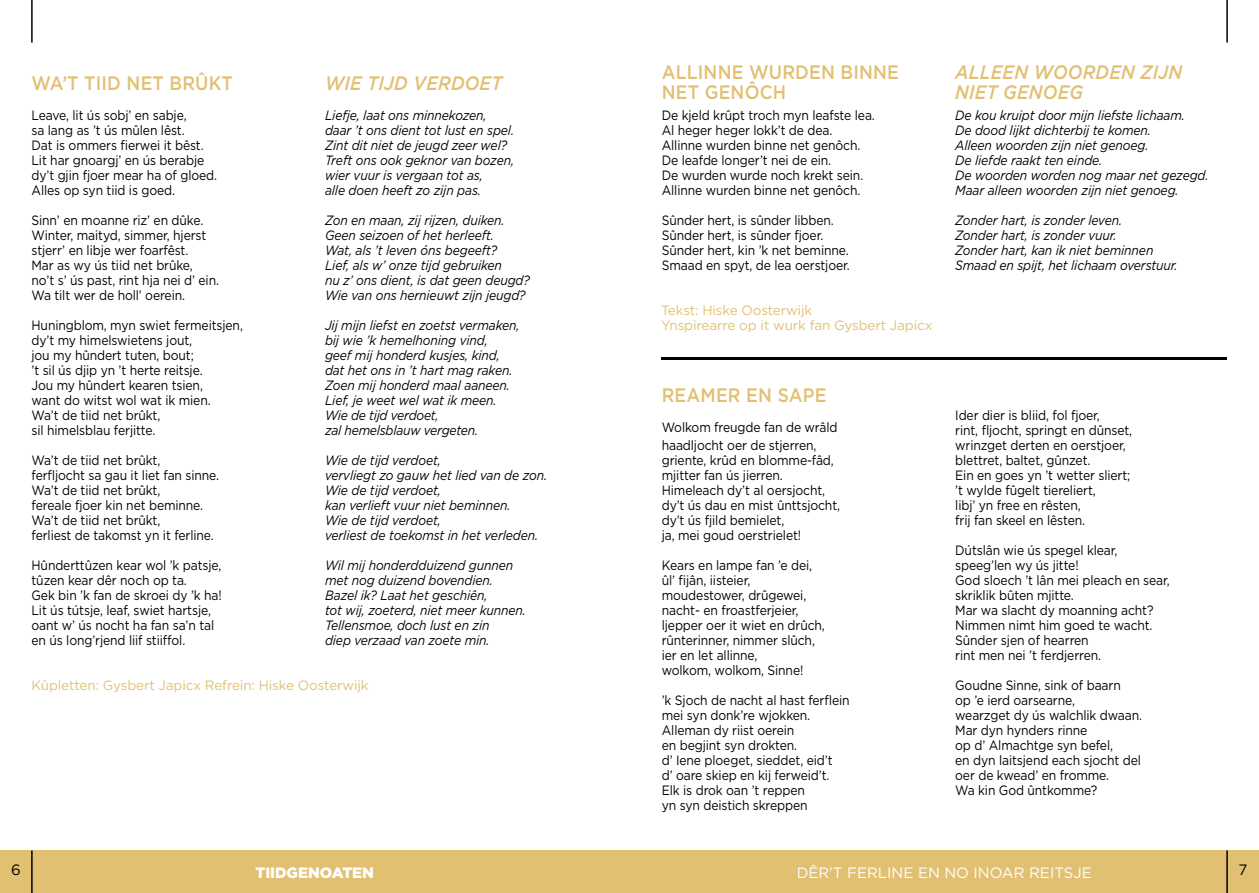
<style>
.page{position:relative;width:1259px;height:893px;background:#fff}
.page>*{position:absolute;margin:0;border:0;box-sizing:border-box;transform-origin:0 0}
.t1{font:500 19.5px/19.5px "Gotham";letter-spacing:.01em;color:#e2c072;scale:.9 1}
.t2{font:italic 500 19.5px/19.5px "Gotham";letter-spacing:.01em;color:#e2c072;scale:.9 1}
.t3{font:15px "Gotham";color:#fff}
.t4{font:900 15px "Gotham";color:#fff}
.t5{font:15px "Gotham";color:#000}
.t6{font:13.5px/15px "Gotham";letter-spacing:-.01em;color:#000;scale:.9 1}
.t7{font:italic 13.5px/15px "Gotham";letter-spacing:-.01em;color:#000;scale:.9 1}
.t8{font:13.5px/15px "Gotham";letter-spacing:-.01em;color:#e2c072}
</style>
<div class="page">
<div style="left:0;top:850px;width:1259px;height:43px;background:#e2c072"></div>
<hr style="left:1226px;top:850px;width:1px;height:43px;background:#000">
<hr style="left:31px;top:850px;width:2px;height:43px;background:#000">
<hr style="left:1226px;top:0;width:1px;height:43px;background:#000">
<hr style="left:31px;top:0;width:2px;height:43px;background:#000">
<hr style="left:661px;top:358px;width:565px;height:2px;background:#000">
<h1 class="t1" style="left:32px;top:73px;width:225px">WA’T TIID NET BRÛKT</h1>
<p class="t6" style="left:32px;top:107px;width:208px">Leave, lit ús sobj’ en sabje,<br>sa lang as ’t ús mûlen lêst.<br>Dat is ommers fierwei it bêst.<br>Lit har gnoargj’ en ús berabje dy’t gjin fjoer mear ha of gloed.<br>Alles op syn tiid is goed.</p>
<p class="t6" style="left:32px;top:212px;width:210px">Sinn’ en moanne riz’ en dûke.<br>Winter, maityd, simmer, hjerst stjerr’ en libje wer foarfêst.<br>Mar as wy ús tiid net brûke, no’t s’ ús past, rint hja nei d’ ein.<br>Wa tilt wer de holl’ oerein.</p>
<p class="t6" style="left:32px;top:317px;width:236px">Huningblom, myn swiet fermeitsjen, dy’t my himelswietens jout,<br>jou my hûndert tuten, bout;<br>’t sil ús djip yn ’t herte reitsje.<br>Jou my hûndert kearen tsien,<br>want do witst wol wat ik mien.<br>Wa’t de tiid net brûkt,<br>sil himelsblau ferjitte.</p>
<p class="t6" style="left:32px;top:452px;width:210px">Wa’t de tiid net brûkt,<br>ferfljocht sa gau it liet fan sinne.<br>Wa’t de tiid net brûkt,<br>fereale fjoer kin net beminne.<br>Wa’t de tiid net brûkt,<br>ferliest de takomst yn it ferline.</p>
<p class="t6" style="left:32px;top:557px;width:213px">Hûnderttûzen kear wol ’k patsje, tûzen kear dêr noch op ta.<br>Gek bin ’k fan de skroei dy ’k ha!<br>Lit ús tútsje, leaf, swiet hartsje, oant w’ ús nocht ha fan sa’n tal en ús long’rjend liif stiiffol.</p>
<h1 class="t2" style="left:325px;top:73px;width:198px">WIE TIJD VERDOET</h1>
<p class="t7" style="left:325px;top:107px;width:212px">Liefje, laat ons minnekozen, daar ’t ons dient tot lust en spel.<br>Zint dit niet de jeugd zeer wel?<br>Treft ons ook geknor van bozen, wier vuur is vergaan tot as,<br>alle doen heeft zo zijn pas.</p>
<p class="t7" style="left:325px;top:212px;width:229px">Zon en maan, zij rijzen, duiken.<br>Geen seizoen of het herleeft.<br>Wat, als ’t leven óns begeeft?<br>Lief, als w’ onze tijd gebruiken<br>nu z’ ons dient, is dat geen deugd?<br>Wie van ons hernieuwt zijn jeugd?</p>
<p class="t7" style="left:325px;top:317px;width:218px">Jij mijn liefst en zoetst vermaken, bij wie ’k hemelhoning vind,<br>geef mij honderd kusjes, kind, dat het ons in ’t hart mag raken.<br>Zoen mij honderd maal aaneen.<br>Lief, je weet wel wat ik meen.<br>Wie de tijd verdoet,<br>zal hemelsblauw vergeten.</p>
<p class="t7" style="left:325px;top:452px;width:248px">Wie de tijd verdoet,<br>vervliegt zo gauw het lied van de zon.<br>Wie de tijd verdoet,<br>kan verlieft vuur niet beminnen.<br>Wie de tijd verdoet,<br>verliest de toekomst in het verleden.</p>
<p class="t7" style="left:325px;top:557px;width:225px">Wil mij honderdduizend gunnen met nog duizend bovendien.<br>Bazel ik? Laat het geschiên,<br>tot wij, zoeterd, niet meer kunnen.<br>Tellensmoe, doch lust en zin<br>diep verzaad van zoete min.</p>
<p class="t8" style="left:32px;top:677px;width:338px">Kûpletten: Gysbert Japicx Refrein: Hiske Oosterwijk</p>
<h1 class="t1" style="left:662px;top:62px;width:265px">ALLINNE WURDEN BINNE<br>NET GENÔCH</h1>
<p class="t6" style="left:662px;top:107px;width:238px">De kjeld krûpt troch myn leafste lea.<br>Al heger heger lokk’t de dea.<br>Allinne wurden binne net genôch.<br>De leafde longer’t nei de ein.<br>De wurden wurde noch krekt sein.<br>Allinne wurden binne net genôch.</p>
<p class="t6" style="left:662px;top:212px;width:210px">Sûnder hert, is sûnder libben.<br>Sûnder hert, is sûnder fjoer.<br>Sûnder hert, kin ’k net beminne.<br>Smaad en spyt, de lea oerstjoer.</p>
<p class="t8" style="left:661px;top:302px;width:273px">Tekst: Hiske Oosterwijk<br>Ynspirearre op it wurk fan Gysbert Japicx</p>
<h1 class="t1" style="left:662px;top:385px;width:185px">REAMER EN SAPE</h1>
<p class="t6" style="left:662px;top:418px;width:197px;line-height:18.1px">Wolkom freugde fan de wrâld haadljocht oer de stjerren,</p>
<p class="t6" style="left:662px;top:452px;width:200px">griente, krûd en blomme-fâd, mjitter fan ús jierren.<br>Himeleach dy’t al oersjocht, dy’t ús dau en mist ûnttsjocht, dy’t ús fjild bemielet,<br>ja, mei goud oerstrielet!</p>
<p class="t6" style="left:662px;top:557px;width:183px">Kears en lampe fan ’e dei, ûl’ fijân, iisteier, moudestower, drûgewei, nacht- en froastferjeier, ljepper oer it wiet en drûch, rûnterinner, nimmer slûch, ier en let allinne,<br>wolkom, wolkom, Sinne!</p>
<p class="t6" style="left:662px;top:692px;width:210px">’k Sjoch de nacht al hast ferflein mei syn donk’re wjokken.<br>Alleman dy riist oerein<br>en begjint syn drokten.<br>d’ Iene ploeget, sieddet, eid’t<br>d’ oare skiep en kij ferweid’t.<br>Elk is drok oan ’t reppen<br>yn syn deistich skreppen</p>
<h1 class="t2" style="left:955px;top:62px;width:254px">ALLEEN WOORDEN ZIJN<br>NIET GENOEG</h1>
<p class="t7" style="left:955px;top:107px;width:283px">De kou kruipt door mijn liefste lichaam.<br>De dood lijkt dichterbij te komen.<br>Alleen woorden zijn niet genoeg.<br>De liefde raakt ten einde.<br>De woorden worden nog maar net gezegd.<br>Maar alleen woorden zijn niet genoeg.</p>
<p class="t7" style="left:955px;top:212px;width:249px">Zonder hart, is zonder leven.<br>Zonder hart, is zonder vuur.<br>Zonder hart, kan ik niet beminnen<br>Smaad en spijt, het lichaam overstuur.</p>
<p class="t6" style="left:955px;top:407px;width:198px">Ider dier is bliid, fol fjoer,<br>rint, fljocht, springt en dûnset, wrinzget derten en oerstjoer, blettret, baltet, gûnzet.<br>Ein en goes yn ’t wetter sliert; ’t wylde fûgelt tiereliert,<br>libj’ yn free en rêsten,<br>frij fan skeel en lêsten.</p>
<p class="t6" style="left:955px;top:542px;width:240px">Dútslân wie ús spegel klear, speeg’len wy ús jitte!<br>God sloech ’t lân mei pleach en sear, skriklik bûten mjitte.<br>Mar wa slacht dy moanning acht?<br>Nimmen nimt him goed te wacht.<br>Sûnder sjen of hearren<br>rint men nei ’t ferdjerren.</p>
<p class="t6" style="left:955px;top:677px;width:209px">Goudne Sinne, sink of baarn<br>op ’e ierd oarsearne,<br>wearzget dy ús walchlik dwaan.<br>Mar dyn hynders rinne<br>op d’ Almachtge syn befel,<br>en dyn laitsjend each sjocht del oer de kwead’ en fromme.<br>Wa kin God ûntkomme?</p>
<p class="t5" style="left:11px;top:860px;width:11px">6</p>
<p class="t4" style="left:255px;top:862px;width:120px">TIIDGENOATEN</p>
<p class="t3" style="left:796px;top:863px;width:297px">DÊR’T FERLINE EN NO INOAR REITSJE</p>
<p class="t5" style="left:1238px;top:860px;width:10px">7</p>
</div>
